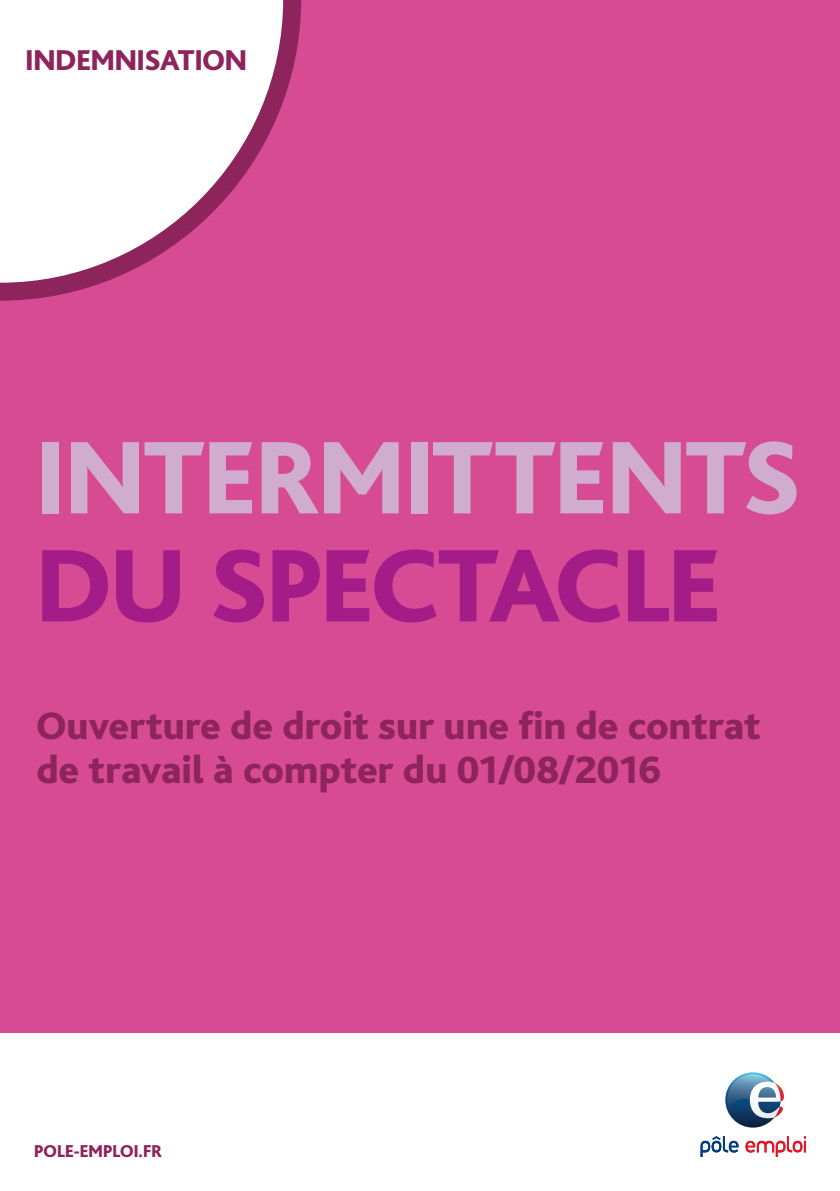
<style>
.page{position:relative;width:840px;height:1191px;background:#fff}
.page>*{position:absolute;margin:0;border:0;box-sizing:border-box;transform-origin:0 0}
.t1{font:800 108px "Bliss";letter-spacing:-.01em;color:#d0acd1}
.t2{font:800 108px "Bliss";letter-spacing:-.01em;color:#a31c87}
.t3{font:800 40px/44px "Bliss";color:#8d245c}
.t4{font:800 30px "Bliss";color:#8d245c}
.t5{font:800 18px "Bliss";color:#8d245c}
</style>
<div class="page">
<div style="left:0;top:0;width:839px;height:1033px;background:#d64b94"></div>
<svg style="left:0;top:0;width:310px;height:310px"></svg>
<svg style="left:724px;top:1072px;width:56px;height:55px"></svg>
<svg style="left:726px;top:1074px;width:57px;height:44px"></svg>
<svg style="left:700px;top:1136px;width:38px;height:21px"></svg>
<svg style="left:745px;top:1136px;width:60px;height:21px"></svg>
<p class="t4" style="left:26px;top:44px;width:223px">INDEMNISATION</p>
<h1 class="t1" style="left:36px;top:422px;width:763px">INTERMITTENTS</h1>
<h1 class="t2" style="left:36px;top:530px;width:685px">DU SPECTACLE</h1>
<p class="t3" style="left:36px;top:705px;width:725px">Ouverture de droit sur une fin de contrat de travail à compter du 01/08/2016</p>
<p class="t5" style="left:34px;top:1141px;width:129px">POLE-EMPLOI.FR</p>
</div>
